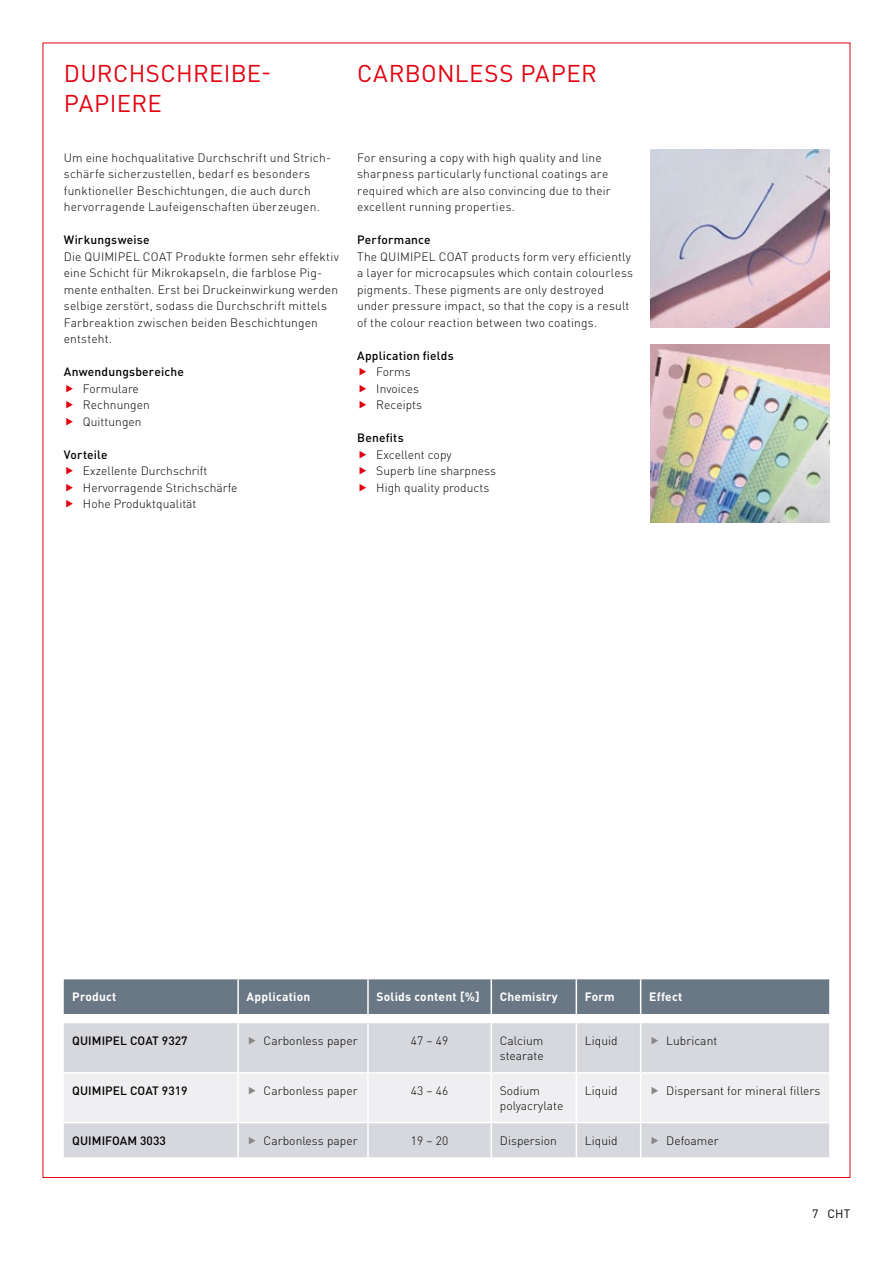
<style>
.page{position:relative;width:893px;height:1263px;background:#fff}
.page>*{position:absolute;margin:0;border:0;box-sizing:border-box;transform-origin:0 0}
.t1{font:24px/30px "DIN Pro";letter-spacing:.015em;color:#e3000f}
.t2{font:300 12px/16.5px "DIN Pro";letter-spacing:.015em;color:#000}
.t3{font:500 12px "DIN Pro";letter-spacing:.015em;color:#000}
.t4{font:700 12px "DIN Pro";letter-spacing:.02em;color:#fff}
.t5{font:12px "DIN Pro";color:#000}
</style>
<div class="page">
<img style="left:651px;top:149px;width:178px;height:178px">
<img style="left:651px;top:344px;width:178px;height:178px">
<div style="left:64px;top:1023px;width:765px;height:134px;background:#d7d8dd"></div>
<div style="left:64px;top:979px;width:765px;height:35px;background:#6a7784"></div>
<hr style="left:237px;top:1023px;width:2px;height:49px;background:#fff">
<hr style="left:367px;top:1023px;width:2px;height:49px;background:#fff">
<hr style="left:491px;top:1023px;width:1px;height:49px;background:#fff">
<hr style="left:576px;top:1023px;width:1px;height:49px;background:#fff">
<hr style="left:640px;top:1023px;width:1px;height:49px;background:#fff">
<hr style="left:237px;top:1123px;width:2px;height:34px;background:#fff">
<hr style="left:367px;top:1123px;width:2px;height:34px;background:#fff">
<hr style="left:491px;top:1123px;width:1px;height:34px;background:#fff">
<hr style="left:576px;top:1123px;width:1px;height:34px;background:#fff">
<hr style="left:640px;top:1123px;width:1px;height:34px;background:#fff">
<hr style="left:64px;top:1072px;width:174px;height:2px;background:#fff">
<hr style="left:238px;top:1072px;width:130px;height:2px;background:#fff">
<hr style="left:368px;top:1072px;width:123px;height:2px;background:#fff">
<hr style="left:491px;top:1072px;width:85px;height:2px;background:#fff">
<hr style="left:576px;top:1072px;width:65px;height:2px;background:#fff">
<hr style="left:641px;top:1072px;width:188px;height:2px;background:#fff">
<hr style="left:64px;top:1122px;width:174px;height:1px;background:#fff">
<hr style="left:238px;top:1122px;width:130px;height:1px;background:#fff">
<hr style="left:368px;top:1122px;width:123px;height:1px;background:#fff">
<hr style="left:491px;top:1122px;width:85px;height:1px;background:#fff">
<hr style="left:576px;top:1122px;width:65px;height:1px;background:#fff">
<hr style="left:641px;top:1122px;width:188px;height:1px;background:#fff">
<svg style="left:249px;top:1037px;width:7px;height:7px"></svg>
<svg style="left:652px;top:1037px;width:6px;height:7px"></svg>
<div style="left:64px;top:1074px;width:765px;height:48px;background:#efeff1"></div>
<svg style="left:249px;top:1136px;width:7px;height:8px"></svg>
<svg style="left:652px;top:1136px;width:6px;height:8px"></svg>
<h1 class="t1" style="left:64px;top:57px;width:209px">DURCHSCHREIBE-<br>PAPIERE</h1>
<h1 class="t1" style="left:357px;top:57px;width:241px">CARBONLESS PAPER</h1>
<p class="t2" style="left:64px;top:149px;width:269px">Um eine hochqualitative Durchschrift und Strich&shy;schärfe sicherzustellen, bedarf es besonders funktioneller Beschichtungen, die auch durch hervorragende Laufeigenschaften überzeugen.</p>
<p class="t3" style="left:64px;top:232px;width:87px">Wirkungsweise</p>
<p class="t2" style="left:64px;top:248px;width:277px">Die QUIMIPEL COAT Produkte formen sehr effektiv eine Schicht für Mikrokapseln, die farblose Pig&shy;mente enthalten. Erst bei Druckeinwirkung werden selbige zerstört, sodass die Durchschrift mittels Farbreaktion zwischen beiden Beschichtungen entsteht.</p>
<p class="t3" style="left:64px;top:364px;width:122px">Anwendungsbereiche</p>
<p class="t2" style="left:83px;top:380px;width:68px">Formulare<br>Rechnungen<br>Quittungen</p>
<p class="t3" style="left:64px;top:446px;width:45px">Vorteile</p>
<p class="t2" style="left:83px;top:462px;width:156px">Exzellente Durchschrift<br>Hervorragende Strichschärfe<br>Hohe Produktqualität</p>
<p class="t2" style="left:357px;top:149px;width:255px">For ensuring a copy with high quality and line sharpness particularly functional coatings are required which are also convincing due to their excellent running properties.</p>
<p class="t3" style="left:357px;top:232px;width:75px">Performance</p>
<p class="t2" style="left:357px;top:248px;width:277px">The QUIMIPEL COAT products form very efficiently a layer for microcapsules which contain colourless pigments. These pigments are only destroyed under pressure impact, so that the copy is a result of the colour reaction between two coatings.</p>
<p class="t3" style="left:357px;top:347px;width:98px">Application fields</p>
<p class="t2" style="left:376px;top:363px;width:47px">Forms<br>Invoices<br>Receipts</p>
<p class="t3" style="left:357px;top:430px;width:48px">Benefits</p>
<p class="t2" style="left:376px;top:446px;width:121px">Excellent copy<br>Superb line sharpness<br>High quality products</p>
<p class="t4" style="left:72px;top:989px;width:46px">Product</p>
<p class="t4" style="left:247px;top:989px;width:65px">Application</p>
<p class="t4" style="left:376px;top:989px;width:105px">Solids content [%]</p>
<p class="t4" style="left:500px;top:989px;width:60px">Chemistry</p>
<p class="t4" style="left:585px;top:989px;width:31px">Form</p>
<p class="t4" style="left:649px;top:989px;width:35px">Effect</p>
<p class="t3" style="left:72px;top:1033px;width:117px">QUIMIPEL COAT 9327</p>
<p class="t2" style="left:264px;top:1032px;width:96px">Carbonless paper</p>
<p class="t2" style="left:411px;top:1032px;width:39px">47 – 49</p>
<p class="t2" style="left:500px;top:1033px;width:45px;line-height:15px">Calcium stearate</p>
<p class="t2" style="left:585px;top:1032px;width:34px">Liquid</p>
<p class="t2" style="left:666px;top:1032px;width:53px">Lubricant</p>
<p class="t3" style="left:72px;top:1082px;width:117px">QUIMIPEL COAT 9319</p>
<p class="t2" style="left:264px;top:1082px;width:96px">Carbonless paper</p>
<p class="t2" style="left:411px;top:1082px;width:39px">43 – 46</p>
<p class="t2" style="left:500px;top:1082px;width:65px;line-height:15px">Sodium polyacrylate</p>
<p class="t2" style="left:585px;top:1082px;width:34px">Liquid</p>
<p class="t2" style="left:666px;top:1082px;width:156px">Dispersant for mineral fillers</p>
<p class="t3" style="left:72px;top:1132px;width:95px">QUIMIFOAM 3033</p>
<p class="t2" style="left:264px;top:1131px;width:96px">Carbonless paper</p>
<p class="t2" style="left:411px;top:1131px;width:39px">19 – 20</p>
<p class="t2" style="left:500px;top:1131px;width:58px">Dispersion</p>
<p class="t2" style="left:585px;top:1131px;width:34px">Liquid</p>
<p class="t2" style="left:666px;top:1131px;width:54px">Defoamer</p>
<p class="t5" style="left:812px;top:1205px;width:40px">7 CHT</p>
</div>
